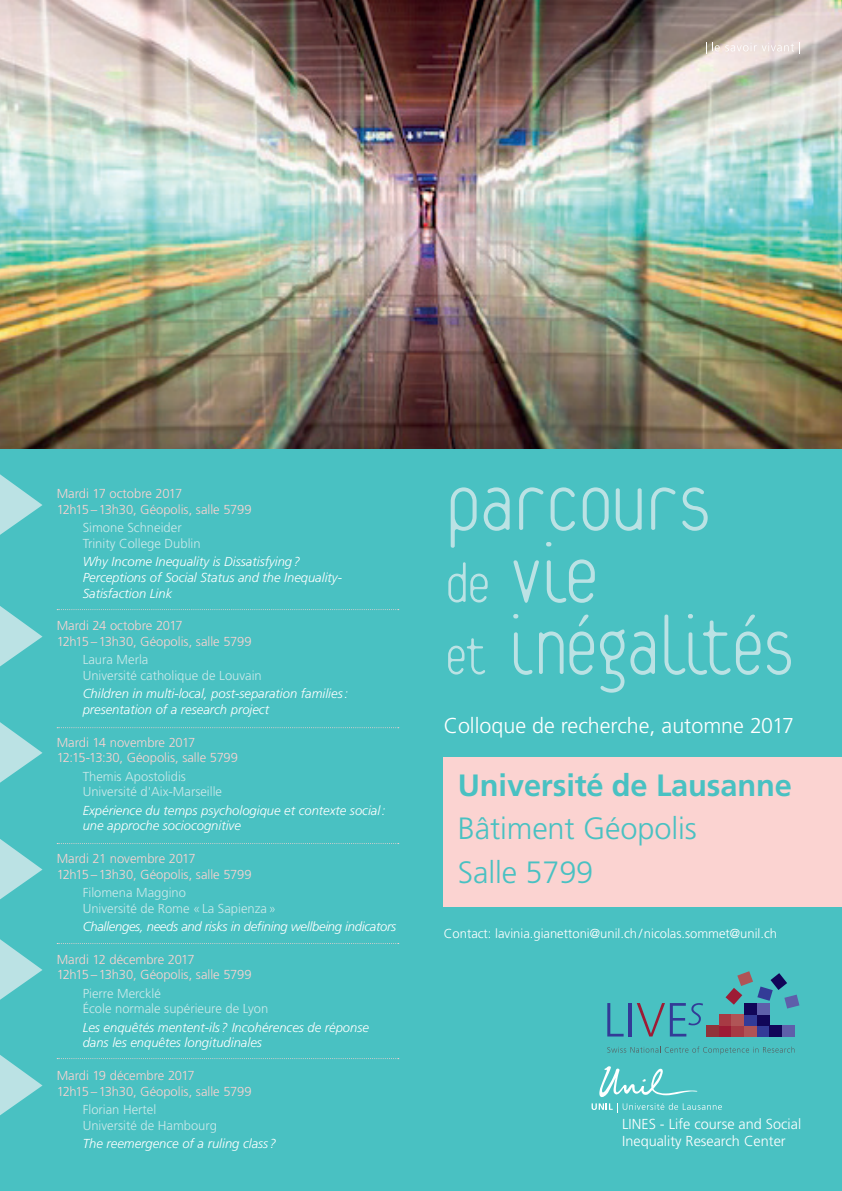
<style>
.page{position:relative;width:842px;height:1191px;background:#fff}
.page>*{position:absolute;margin:0;border:0;box-sizing:border-box;transform-origin:0 0}
.t1{font:100 90px/72px "Platelet";letter-spacing:-.09em;color:#bbe2e4;scale:.96 1}
.t2{font:700 30.8px/43.5px "Frutiger LT Std";letter-spacing:-.005em;color:#49c1c2}
.t3{font:300 30.8px "Frutiger LT Std";letter-spacing:-.005em;color:#49c1c2}
.t4{font:300 21.5px "Frutiger LT Std";color:#fff}
.t5{font:300 14.5px/16.6px "Frutiger LT Std";color:#fff}
.t6{font:italic 300 13px/15.6px "Frutiger LT Std";color:#fff}
.t7{font:300 13px "Frutiger LT Std";color:#fbd3d1}
.t8{font:300 13px "Frutiger LT Std";color:#cbe9ea}
.t9{font:300 13px "Frutiger LT Std";color:#fff}
.t10{font:italic 300 13px "Frutiger LT Std";letter-spacing:-.02em;color:#fff}
.s1{font-size:60px}
.s2{font-weight:300}
</style>
<div class="page">
<img style="left:0;top:0;width:842px;height:449px">
<div style="left:0;top:449px;width:842px;height:742px;background:#49c1c2"></div>
<svg style="left:706px;top:43px;width:94px;height:11px"></svg>
<div style="left:444px;top:757px;width:398px;height:150px;background:#fbd3d1"></div>
<svg style="left:57px;top:609px;width:342px;height:1px"></svg>
<svg style="left:57px;top:727px;width:342px;height:1px"></svg>
<svg style="left:57px;top:843px;width:342px;height:1px"></svg>
<svg style="left:57px;top:943px;width:342px;height:1px"></svg>
<svg style="left:57px;top:1058px;width:342px;height:1px"></svg>
<svg style="left:0;top:474px;width:43px;height:61px"></svg>
<svg style="left:0;top:606px;width:43px;height:60px"></svg>
<svg style="left:0;top:722px;width:43px;height:60px"></svg>
<svg style="left:0;top:839px;width:43px;height:60px"></svg>
<svg style="left:0;top:939px;width:43px;height:60px"></svg>
<svg style="left:0;top:1055px;width:43px;height:60px"></svg>
<svg style="left:592px;top:1066px;width:130px;height:46px"></svg>
<svg style="left:607px;top:1003px;width:17px;height:33px"></svg>
<hr style="left:629px;top:1003px;width:3px;height:33px;background:#333b97">
<svg style="left:637px;top:1003px;width:66px;height:33px"></svg>
<div style="left:719px;top:1025px;width:12px;height:11px;background:#9d1b35"></div>
<div style="left:731px;top:1025px;width:13px;height:11px;background:#a73a44"></div>
<div style="left:744px;top:1025px;width:13px;height:11px;background:#b05456"></div>
<div style="left:757px;top:1025px;width:12px;height:11px;background:#333b97"></div>
<div style="left:706px;top:1025px;width:13px;height:11px;background:#91323a"></div>
<div style="left:769px;top:1025px;width:13px;height:11px;background:#110658"></div>
<div style="left:782px;top:1025px;width:13px;height:11px;background:#5e5faa"></div>
<div style="left:757px;top:1014px;width:12px;height:11px;background:#110658"></div>
<div style="left:719px;top:1014px;width:12px;height:11px;background:#a73a44"></div>
<div style="left:731px;top:1014px;width:13px;height:11px;background:#b05456"></div>
<div style="left:744px;top:1014px;width:13px;height:11px;background:#333b97"></div>
<div style="left:744px;top:1003px;width:13px;height:11px;background:#110658"></div>
<div style="left:757px;top:1003px;width:12px;height:11px;background:#5e5faa"></div>
<svg style="left:725px;top:971px;width:74px;height:37px"></svg>
<svg style="left:607px;top:1046px;width:187px;height:8px"></svg>
<p class="t7" style="left:57px;top:486px;width:127px">Mardi 17 octobre 2017</p>
<p class="t7" style="left:57px;top:502px;width:196px">12h15–13h30, Géopolis, salle 5799</p>
<p class="t8" style="left:83px;top:520px;width:100px">Simone Schneider</p>
<p class="t8" style="left:83px;top:536px;width:119px">Trinity College Dublin</p>
<p class="t6" style="left:83px;top:554px;width:261px">Why Income Inequality is Dissatisfying?<br>Perceptions of Social Status and the Inequality-<br>Satisfaction Link</p>
<p class="t7" style="left:57px;top:618px;width:128px">Mardi 24 octobre 2017</p>
<p class="t7" style="left:57px;top:634px;width:196px">12h15–13h30, Géopolis, salle 5799</p>
<p class="t8" style="left:83px;top:652px;width:67px">Laura Merla</p>
<p class="t8" style="left:83px;top:668px;width:181px">Université catholique de Louvain</p>
<p class="t6" style="left:83px;top:686px;width:267px">Children in multi-local, post-separation families: presentation of a research project</p>
<p class="t7" style="left:57px;top:734px;width:140px">Mardi 14 novembre 2017</p>
<p class="t7" style="left:57px;top:750px;width:183px">12:15-13:30, Géopolis, salle 5799</p>
<p class="t8" style="left:83px;top:769px;width:105px">Themis Apostolidis</p>
<p class="t8" style="left:83px;top:784px;width:141px">Université d'Aix-Marseille</p>
<p class="t6" style="left:83px;top:802px;width:304px">Expérience du temps psychologique et contexte social: une approche sociocognitive</p>
<p class="t7" style="left:57px;top:851px;width:140px">Mardi 21 novembre 2017</p>
<p class="t7" style="left:57px;top:866px;width:196px">12h15–13h30, Géopolis, salle 5799</p>
<p class="t8" style="left:83px;top:885px;width:105px">Filomena Maggino</p>
<p class="t8" style="left:83px;top:900px;width:195px">Université de Rome «La Sapienza»</p>
<p class="t10" style="left:83px;top:919px;width:315px">Challenges, needs and risks in defining wellbeing indicators</p>
<p class="t7" style="left:57px;top:951px;width:139px">Mardi 12 décembre 2017</p>
<p class="t7" style="left:57px;top:967px;width:196px">12h15–13h30, Géopolis, salle 5799</p>
<p class="t8" style="left:83px;top:985px;width:80px">Pierre Mercklé</p>
<p class="t8" style="left:83px;top:1001px;width:187px">École normale supérieure de Lyon</p>
<p class="t6" style="left:83px;top:1019px;width:288px">Les enquêtés mentent-ils? Incohérences de réponse dans les enquêtes longitudinales</p>
<p class="t7" style="left:57px;top:1068px;width:140px">Mardi 19 décembre 2017</p>
<p class="t7" style="left:57px;top:1083px;width:196px">12h15–13h30, Géopolis, salle 5799</p>
<p class="t8" style="left:83px;top:1102px;width:75px">Florian Hertel</p>
<p class="t8" style="left:83px;top:1117px;width:136px">Université de Hambourg</p>
<p class="t6" style="left:83px;top:1135px;width:195px">The reemergence of a ruling class?</p>
<p class="t1" style="left:444px;top:472px;width:370px">parcours<br><span class="s1">de</span> vie<br><span class="s1">et</span> inégalités</p>
<p class="t4" style="left:444px;top:713px;width:352px">Colloque de recherche, automne 2017</p>
<p class="t2" style="left:458px;top:763px;width:335px">Université de Lausanne<br><span class="s2">Bâtiment Géopolis</span></p>
<p class="t3" style="left:458px;top:855px;width:137px">Salle 5799</p>
<p class="t9" style="left:444px;top:926px;width:335px">Contact: lavinia.gianettoni@unil.ch/nicolas.sommet@unil.ch</p>
<p class="t5" style="left:622px;top:1116px;width:181px">LINES - Life course and Social<br>Inequality Research Center</p>
</div>
